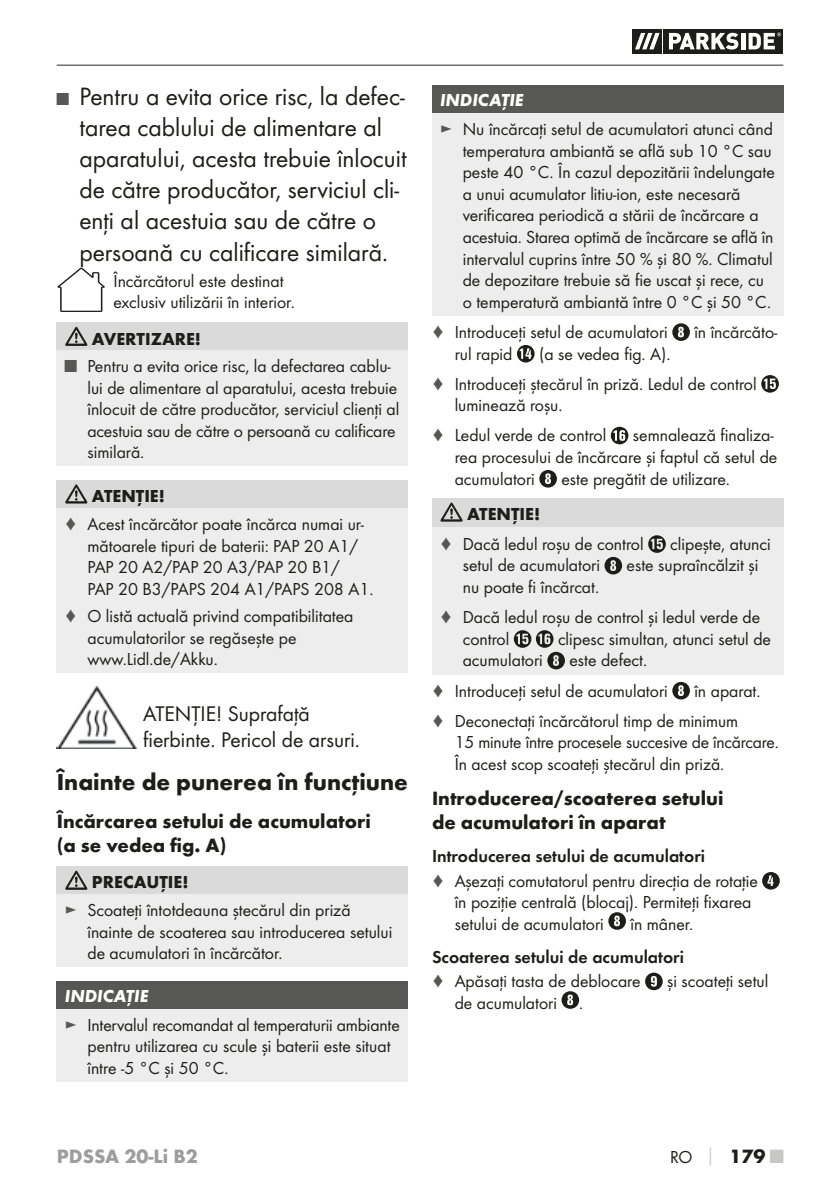
<style>
.page{position:relative;width:840px;height:1191px;background:#fff}
.page>*{position:absolute;margin:0;border:0;box-sizing:border-box;transform-origin:0 0}
.t1{font:26px/31.2px "Futura Boo";color:#1d1d1b}
.t2{font:700 24px "Futura";color:#1d1d1b}
.t3{font:22px/26.4px "Futura Boo";color:#1d1d1b}
.t4{font:700 20px/24px "Futura";color:#1d1d1b}
.t5{font:700 20px "Futura";color:#9d9d9d}
.t6{font:18px/21.6px "Futura Boo";color:#1d1d1b}
.t7{font:18px "Futura Dem";color:#1d1d1b}
.t8{font:700 18px "Futura";color:#1d1d1b}
.t9{font:italic 700 18px "Futura";color:#fff}
.s1{font-size:18px;color:#575756}
.s2{color:#575756}
.s3{font-family:"Futura Boo";font-weight:400;font-size:18px}
.s4{font-size:18px;color:#c7c7c6}
.s5{color:#c7c7c6}
</style>
<div class="page">
<hr style="left:57px;top:64px;width:725px;height:2px;background:#70706f">
<svg style="left:661px;top:29px;width:1px;height:24px"></svg>
<div style="left:632px;top:29px;width:29px;height:24px;background:#1d1d1b"></div>
<div style="left:663px;top:29px;width:119px;height:24px;background:#1d1d1b"></div>
<svg style="left:635px;top:33px;width:24px;height:16px"></svg>
<svg style="left:668px;top:33px;width:70px;height:17px"></svg>
<svg style="left:741px;top:33px;width:3px;height:16px"></svg>
<svg style="left:748px;top:33px;width:32px;height:16px"></svg>
<hr style="left:61px;top:311px;width:41px;height:1px;background:#1d1d1b">
<svg style="left:57px;top:267px;width:48px;height:44px"></svg>
<div style="left:57px;top:322px;width:351px;height:28px;background:#dadada"></div>
<div style="left:57px;top:350px;width:351px;height:116px;background:#ededed"></div>
<svg style="left:65px;top:327px;width:22px;height:19px"></svg>
<div style="left:57px;top:480px;width:351px;height:28px;background:#dadada"></div>
<div style="left:57px;top:508px;width:351px;height:165px;background:#ededed"></div>
<svg style="left:65px;top:484px;width:22px;height:19px"></svg>
<img style="left:57px;top:685px;width:80px;height:64px">
<div style="left:57px;top:866px;width:351px;height:28px;background:#dadada"></div>
<div style="left:57px;top:894px;width:351px;height:73px;background:#ededed"></div>
<svg style="left:65px;top:870px;width:22px;height:19px"></svg>
<div style="left:57px;top:980px;width:351px;height:29px;background:#575756"></div>
<div style="left:57px;top:1009px;width:351px;height:73px;background:#ededed"></div>
<div style="left:432px;top:85px;width:350px;height:28px;background:#575756"></div>
<div style="left:432px;top:113px;width:350px;height:203px;background:#ededed"></div>
<svg style="left:672px;top:323px;width:17px;height:18px"></svg>
<svg style="left:517px;top:345px;width:17px;height:17px"></svg>
<svg style="left:761px;top:375px;width:17px;height:17px"></svg>
<svg style="left:610px;top:427px;width:18px;height:17px"></svg>
<svg style="left:539px;top:470px;width:17px;height:17px"></svg>
<div style="left:432px;top:498px;width:350px;height:28px;background:#dadada"></div>
<div style="left:432px;top:526px;width:350px;height:148px;background:#ededed"></div>
<svg style="left:440px;top:502px;width:22px;height:19px"></svg>
<svg style="left:648px;top:535px;width:17px;height:18px"></svg>
<svg style="left:604px;top:557px;width:17px;height:17px"></svg>
<svg style="left:513px;top:630px;width:51px;height:39px"></svg>
<svg style="left:672px;top:682px;width:17px;height:17px"></svg>
<svg style="left:762px;top:872px;width:17px;height:17px"></svg>
<svg style="left:608px;top:912px;width:17px;height:17px"></svg>
<svg style="left:645px;top:972px;width:17px;height:18px"></svg>
<svg style="left:561px;top:991px;width:17px;height:17px"></svg>
<h1 class="t1" style="left:79px;top:81px;width:328px;text-indent:-23px"><span class="s1">■</span> Pentru a evita orice risc, la defec&shy;tarea cablului de alimentare al aparatului, acesta trebuie înlocuit de către producător, serviciul cli&shy;enţi al acestuia sau de către o persoană cu calificare similară.</h1>
<p class="t6" style="left:113px;top:271px;width:183px">Încărcătorul este destinat exclusiv utilizării în interior.</p>
<p class="t8" style="left:92px;top:331px;width:111px">AVERTIZARE!</p>
<p class="t6" style="left:87px;top:356px;width:313px;text-indent:-23px"><span class="s2">■</span> Pentru a evita orice risc, la defectarea cablu&shy;lui de alimentare al aparatului, acesta trebuie înlocuit de către producător, serviciul clienţi al acestuia sau de către o persoană cu calificare similară.</p>
<p class="t8" style="left:92px;top:488px;width:74px">ATENŢIE!</p>
<p class="t6" style="left:87px;top:514px;width:287px;text-indent:-23px"><span class="s2">♦</span> Acest încărcător poate încărca numai ur&shy;mătoarele tipuri de baterii: PAP 20 A1/ PAP 20 A2/PAP 20 A3/PAP 20 B1/<br>PAP 20 B3/PAPS 204 A1/PAPS 208 A1.</p>
<p class="t6" style="left:87px;top:606px;width:267px;text-indent:-23px"><span class="s2">♦</span> O listă actuală privind compatibilitatea acumulatorilor se regăsește pe www.Lidl.de/Akku.</p>
<p class="t3" style="left:143px;top:701px;width:218px">ATENŢIE! Suprafaţă fierbinte. Pericol de arsuri.</p>
<h2 class="t2" style="left:57px;top:772px;width:352px">Înainte de punerea în funcţiune</h2>
<p class="t4" style="left:57px;top:811px;width:315px">Încărcarea setului de acumulatori (a se vedea fig. A)</p>
<p class="t8" style="left:92px;top:874px;width:98px">PRECAUŢIE!</p>
<p class="t6" style="left:87px;top:900px;width:306px;text-indent:-23px"><span class="s2">►</span> Scoateţi întotdeauna ștecărul din priză înainte de scoaterea sau introducerea setului de acumulatori în încărcător.</p>
<p class="t9" style="left:65px;top:990px;width:85px">INDICAŢIE</p>
<p class="t6" style="left:87px;top:1014px;width:314px;text-indent:-23px"><span class="s2">►</span> Intervalul recomandat al temperaturii ambiante pentru utilizarea cu scule și baterii este situat între -5 °C și 50 °C.</p>
<p class="t9" style="left:440px;top:94px;width:85px">INDICAŢIE</p>
<p class="t6" style="left:462px;top:119px;width:313px;text-indent:-23px"><span class="s2">►</span> Nu încărcaţi setul de acumulatori atunci când temperatura ambiantă se află sub 10 °C sau peste 40 °C. În cazul depozitării îndelungate a unui acumulator litiu-ion, este necesară verificarea periodică a stării de încărcare a acestuia. Starea optimă de încărcare se află în intervalul cuprins între 50 % și 80 %. Climatul de depozitare trebuie să fie uscat și rece, cu o temperatură ambiantă între 0 °C și 50 °C.</p>
<p class="t6" style="left:432px;top:322px;width:237px"><span class="s2">♦</span> Introduceţi setul de acumulatori</p>
<p class="t6" style="left:694px;top:322px;width:84px">în încărcăto-</p>
<p class="t6" style="left:454px;top:343px;width:59px">rul rapid</p>
<p class="t6" style="left:432px;top:339px;width:326px;line-height:30px;text-indent:107px">(a se vedea fig. A).<br><span class="s2">♦</span> Introduceţi ștecărul în priză. Ledul de control</p>
<p class="t6" style="left:432px;top:391px;width:176px;line-height:30px;text-indent:23px">luminează roșu.<br><span class="s2">♦</span> Ledul verde de control</p>
<p class="t6" style="left:454px;top:425px;width:324px;text-indent:178px">semnalează finaliza&shy;rea procesului de încărcare și faptul că setul de acumulatori</p>
<p class="t6" style="left:561px;top:468px;width:170px">este pregătit de utilizare.</p>
<p class="t8" style="left:467px;top:506px;width:74px">ATENŢIE!</p>
<p class="t6" style="left:440px;top:534px;width:205px"><span class="s2">♦</span> Dacă ledul roșu de control</p>
<p class="t6" style="left:670px;top:534px;width:102px">clipește, atunci</p>
<p class="t6" style="left:462px;top:555px;width:139px">setul de acumulatori</p>
<p class="t6" style="left:626px;top:555px;width:133px">este supraîncălzit și</p>
<p class="t6" style="left:440px;top:573px;width:321px;line-height:30px;text-indent:23px">nu poate fi încărcat.<br><span class="s2">♦</span> Dacă ledul roșu de control și ledul verde de</p>
<p class="t6" style="left:462px;top:629px;width:48px">control</p>
<p class="t6" style="left:557px;top:629px;width:214px">clipesc simultan, atunci setul de</p>
<p class="t6" style="left:462px;top:650px;width:82px">acumulatori</p>
<p class="t6" style="left:432px;top:646px;width:237px;line-height:30px;text-indent:137px">este defect.<br><span class="s2">♦</span> Introduceţi setul de acumulatori</p>
<p class="t6" style="left:432px;top:676px;width:330px;line-height:30.2px;text-indent:262px">în aparat. <span class="s2">♦</span> Deconectaţi încărcătorul timp de minimum</p>
<p class="t6" style="left:454px;top:732px;width:325px">15 minute între procesele succesive de încărcare.<br>În acest scop scoateţi ștecărul din priză.</p>
<p class="t4" style="left:432px;top:788px;width:293px">Introducerea/scoaterea setului de acumulatori în aparat</p>
<p class="t7" style="left:432px;top:848px;width:274px">Introducerea setului de acumulatori</p>
<p class="t6" style="left:454px;top:870px;width:304px;text-indent:-23px"><span class="s2">♦</span> Așezaţi comutatorul pentru direcţia de rotaţie în poziţie centrală (blocaj). Permiteţi fixarea setului de acumulatori</p>
<p class="t6" style="left:630px;top:913px;width:64px">în mâner.</p>
<p class="t7" style="left:432px;top:948px;width:253px">Scoaterea setului de acumulatori</p>
<p class="t6" style="left:432px;top:971px;width:210px"><span class="s2">♦</span> Apăsaţi tasta de deblocare</p>
<p class="t6" style="left:666px;top:971px;width:103px">și scoateţi setul</p>
<p class="t6" style="left:454px;top:992px;width:130px">de acumulatori .</p>
<p class="t5" style="left:57px;top:1147px;width:142px">PDSSA 20-Li B2</p>
<p class="t4" style="left:669px;top:1145px;width:115px"><span class="s3">RO</span> <span class="s4">│</span> 179 <span class="s5">■</span></p>
</div>
